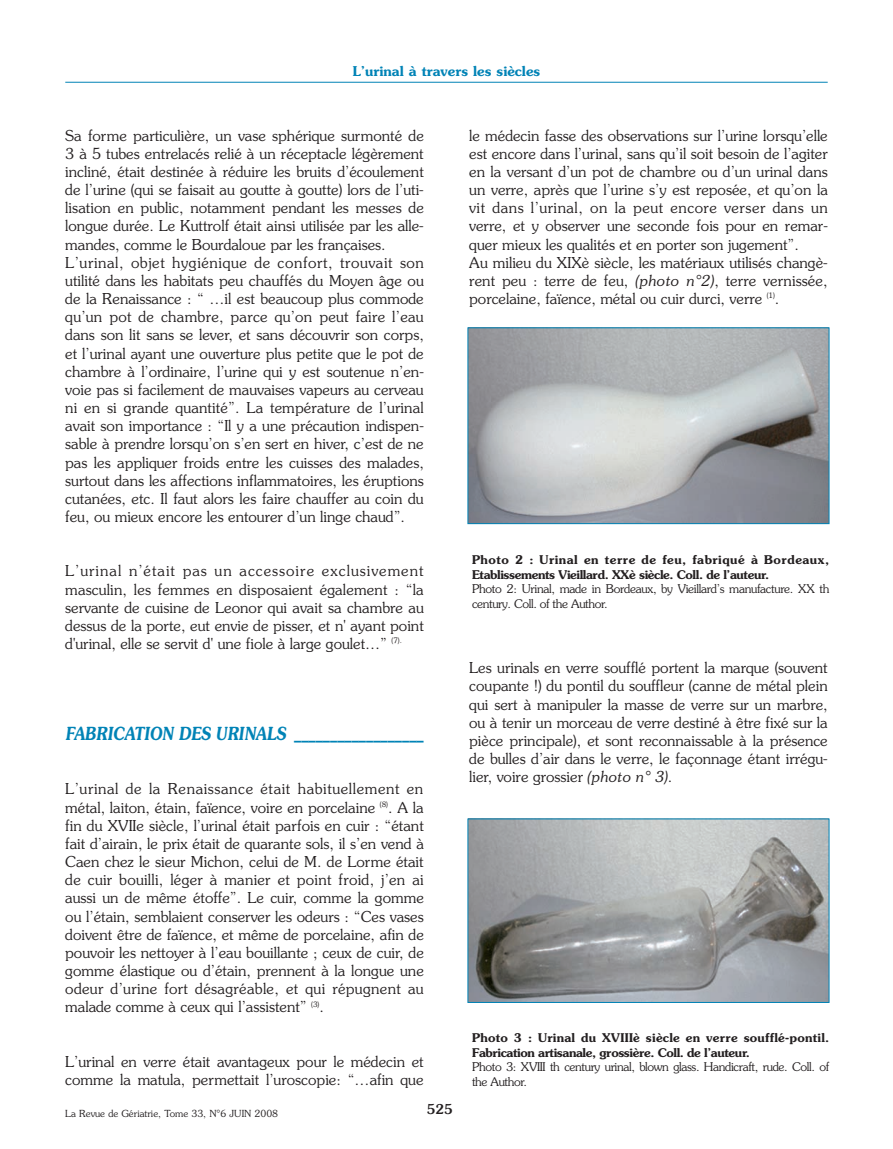
<style>
.page{position:relative;width:893px;height:1149px;background:#fff}
.page>*{position:absolute;margin:0;border:0;box-sizing:border-box;transform-origin:0 0}
.t1{font:italic 600 18px "Souvenir";color:#0083b6;scale:.8 1}
.t2{font:300 15px/18.1px "Souvenir";color:#231f20}
.t3{font:600 13.5px "Souvenir";color:#0083b6}
.t4{font:500 13.5px "Souvenir";color:#231f20}
.t5{font:300 12px/14.4px "Souvenir";letter-spacing:-.03em;color:#231f20}
.t6{font:600 12px/14.4px "Souvenir";color:#231f20}
.t7{font:600 12px/14.4px "Souvenir";letter-spacing:-.025em;color:#231f20}
.t8{font:300 9.75px "Souvenir";color:#231f20}
.s1{font-style:italic}
</style>
<div class="page">
<hr style="left:65px;top:82px;width:763px;height:1px;background:#0083b6">
<img style="left:470px;top:820px;width:357px;height:180px">
<img style="left:470px;top:329px;width:357px;height:192px">
<div style="left:468px;top:327px;width:361px;height:196px;border:1px solid #0083b6"></div>
<p class="t3" style="left:353px;top:63px;width:189px">L’urinal à travers les siècles</p>
<p class="t2" style="left:65px;top:126px;width:360px">Sa forme particulière, un vase sphérique surmonté de 3 à 5 tubes entrelacés relié à un réceptacle légèrement incliné, était destinée à réduire les bruits d’écoulement de l’urine (qui se faisait au goutte à goutte) lors de l’uti&shy;lisation en public, notamment pendant les messes de longue durée. Le Kuttrolf était ainsi utilisée par les alle&shy;mandes, comme le Bourdaloue par les françaises.<br>L’urinal, objet hygiénique de confort, trouvait son utilité dans les habitats peu chauffés du Moyen âge ou de la Renaissance : “ …il est beaucoup plus commode qu’un pot de chambre, parce qu’on peut faire l’eau dans son lit sans se lever, et sans découvrir son corps, et l’urinal ayant une ouverture plus petite que le pot de chambre à l’ordinaire, l’urine qui y est soutenue n’en&shy;voie pas si facilement de mauvaises vapeurs au cerveau ni en si grande quantité”. La température de l’urinal avait son importance : “Il y a une précaution indispen&shy;sable à prendre lorsqu’on s’en sert en hiver, c’est de ne pas les appliquer froids entre les cuisses des malades, surtout dans les affections inflammatoires, les éruptions cutanées, etc. Il faut alors les faire chauffer au coin du feu, ou mieux encore les entourer d’un linge chaud”.</p>
<p class="t2" style="left:65px;top:562px;width:360px;text-align:justify">L’urinal n’était pas un accessoire exclusivement masculin, les femmes en disposaient également : “la servante de cuisine de Leonor qui avait sa chambre au dessus de la porte, eut envie de pisser, et n' ayant point d'urinal, elle se servit d' une fiole à large goulet…” <sup>(7).</sup></p>
<p class="t1" style="left:65px;top:723px;width:450px">FABRICATION DES URINALS __________________</p>
<p class="t2" style="left:65px;top:780px;width:360px;text-align:justify">L’urinal de la Renaissance était habituellement en métal, laiton, étain, faïence, voire en porcelaine <sup>(8)</sup>. A la fin du XVIIe siècle, l’urinal était parfois en cuir : “étant fait d’airain, le prix était de quarante sols, il s’en vend à Caen chez le sieur Michon, celui de M. de Lorme était de cuir bouilli, léger à manier et point froid, j’en ai aussi un de même étoffe”. Le cuir, comme la gomme ou l’étain, semblaient conserver les odeurs : “Ces vases doivent être de faïence, et même de porcelaine, afin de pouvoir les nettoyer à l’eau bouillante ; ceux de cuir, de gomme élastique ou d’étain, prennent à la longue une odeur d’urine fort désagréable, et qui répugnent au malade comme à ceux qui l’assistent” <sup>(3)</sup>.</p>
<p class="t2" style="left:65px;top:1052px;width:360px">L’urinal en verre était avantageux pour le médecin et comme la matula, permettait l’uroscopie: “…afin que</p>
<p class="t8" style="left:65px;top:1107px;width:214px">La Revue de Gériatrie, Tome 33, N°6 JUIN 2008</p>
<p class="t4" style="left:427px;top:1103px;width:27px">525</p>
<p class="t2" style="left:469px;top:126px;width:360px">le médecin fasse des observations sur l’urine lorsqu’elle est encore dans l’urinal, sans qu’il soit besoin de l’agiter en la versant d’un pot de chambre ou d’un urinal dans un verre, après que l’urine s’y est reposée, et qu’on la vit dans l’urinal, on la peut encore verser dans un verre, et y observer une seconde fois pour en remar&shy;quer mieux les qualités et en porter son jugement”.<br>Au milieu du XIXè siècle, les matériaux utilisés changè&shy;rent peu : terre de feu, <span class="s1">(photo n°2)</span>, terre vernissée, porcelaine, faïence, métal ou cuir durci, verre <sup>(1)</sup>.</p>
<p class="t7" style="left:472px;top:552px;width:359px">Photo 2 : Urinal en terre de feu, fabriqué à Bordeaux,<br>Etablissements Vieillard. XXè siècle. Coll. de l’auteur.</p>
<p class="t5" style="left:472px;top:581px;width:359px">Photo 2: Urinal, made in Bordeaux, by Vieillard’s manufacture. XX th century. Coll. of the Author.</p>
<p class="t2" style="left:469px;top:659px;width:360px;text-align:justify">Les urinals en verre soufflé portent la marque (souvent coupante !) du pontil du souffleur (canne de métal plein qui sert à manipuler la masse de verre sur un marbre, ou à tenir un morceau de verre destiné à être fixé sur la pièce principale), et sont reconnaissable à la présence de bulles d’air dans le verre, le façonnage étant irrégu&shy;lier, voire grossier <span class="s1">(photo n° 3)</span>.</p>
<p class="t6" style="left:472px;top:1030px;width:359px">Photo 3 : Urinal du XVIIIè siècle en verre soufflé-pontil.<br>Fabrication artisanale, grossière. Coll. de l’auteur.</p>
<p class="t5" style="left:472px;top:1059px;width:359px">Photo 3: XVIII th century urinal, blown glass. Handicraft, rude. Coll. of the Author.</p>
</div>
